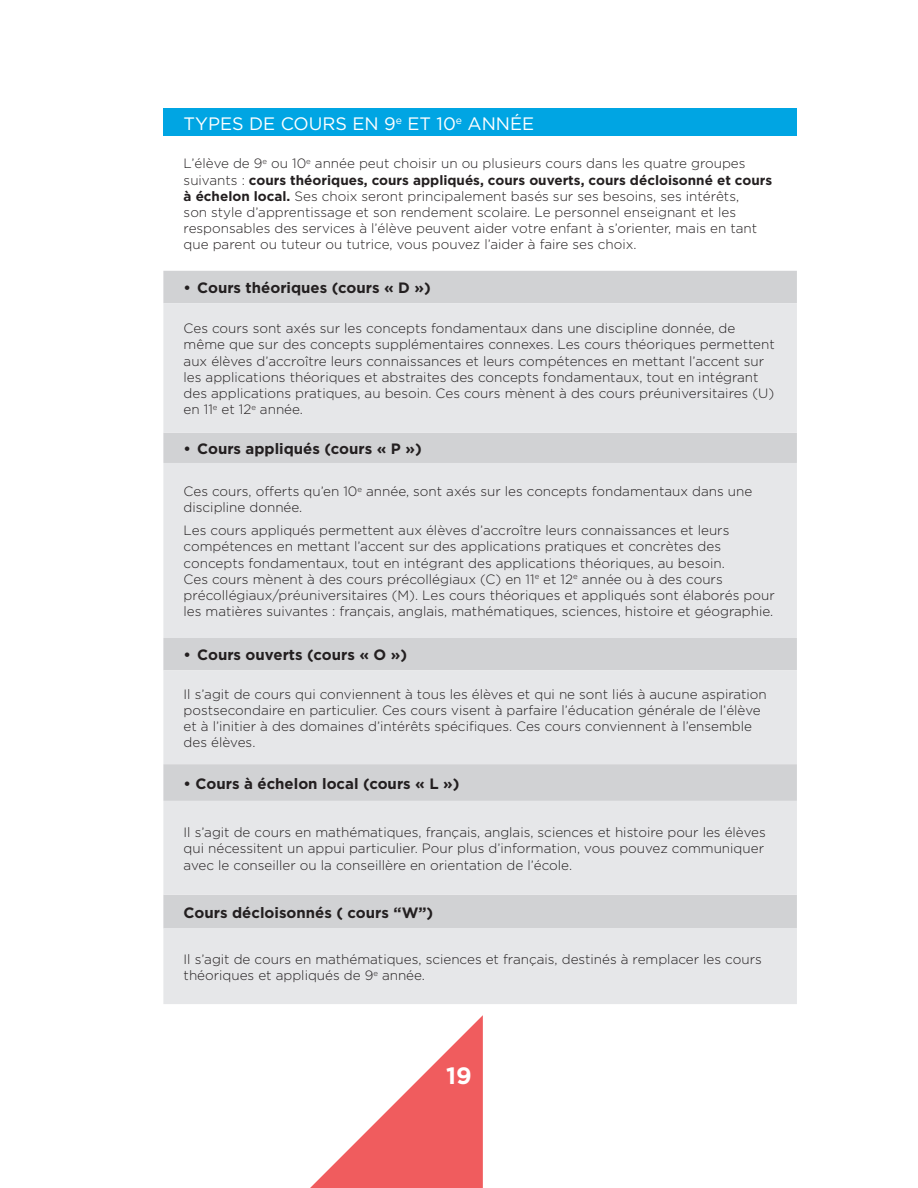
<style>
.page{position:relative;width:918px;height:1188px;background:#fff}
.page>*{position:absolute;margin:0;border:0;box-sizing:border-box;transform-origin:0 0}
.t1{font:700 23.55px "Gotham";color:#fff}
.t2{font:18px "Gotham";color:#fff}
.t3{font:700 15px "Gotham";color:#231f20}
.t4{font:300 13.5px/16.2px "Gotham";color:#231f20}
.s1{font-weight:700}
</style>
<div class="page">
<svg style="left:310px;top:1015px;width:173px;height:173px"></svg>
<svg style="left:163px;top:108px;width:273px;height:1px"></svg>
<div style="left:163px;top:109px;width:634px;height:27px;background:#00a5e3"></div>
<div style="left:163px;top:271px;width:634px;height:32px;background:#d1d2d4"></div>
<svg style="left:163px;top:303px;width:634px;height:701px;background:#e2e3e5"></svg>
<h2 class="t2" style="left:184px;top:114px;width:352px">TYPES DE COURS EN 9<sup>e</sup> ET 10<sup>e</sup> ANNÉE</h2>
<p class="t4" style="left:184px;top:155px;width:590px">L’élève de 9<sup>e</sup> ou 10<sup>e</sup> année peut choisir un ou plusieurs cours dans les quatre groupes suivants : <span class="s1">cours théoriques, cours appliqués, cours ouverts, cours décloisonné et cours à échelon local.</span> Ses choix seront principalement basés sur ses besoins, ses intérêts,<br>son style d’apprentissage et son rendement scolaire. Le personnel enseignant et les responsables des services à l’élève peuvent aider votre enfant à s’orienter, mais en tant que parent ou tuteur ou tutrice, vous pouvez l’aider à faire ses choix.</p>
<p class="t3" style="left:184px;top:278px;width:249px">• Cours théoriques (cours « D »)</p>
<p class="t4" style="left:184px;top:320px;width:593px">Ces cours sont axés sur les concepts fondamentaux dans une discipline donnée, de même que sur des concepts supplémentaires connexes. Les cours théoriques permettent aux élèves d’accroître leurs connaissances et leurs compétences en mettant l’accent sur les applications théoriques et abstraites des concepts fondamentaux, tout en intégrant des applications pratiques, au besoin. Ces cours mènent à des cours préuniversitaires (U) en 11<sup>e</sup> et 12<sup>e</sup> année.</p>
<p class="t3" style="left:184px;top:439px;width:240px">• Cours appliqués (cours « P »)</p>
<p class="t4" style="left:184px;top:483px;width:570px">Ces cours, offerts qu’en 10<sup>e</sup> année, sont axés sur les concepts fondamentaux dans une discipline donnée.</p>
<p class="t4" style="left:184px;top:522px;width:593px">Les cours appliqués permettent aux élèves d’accroître leurs connaissances et leurs compétences en mettant l’accent sur des applications pratiques et concrètes des concepts fondamentaux, tout en intégrant des applications théoriques, au besoin.<br>Ces cours mènent à des cours précollégiaux (C) en 11<sup>e</sup> et 12<sup>e</sup> année ou à des cours précollégiaux/préuniversitaires (M). Les cours théoriques et appliqués sont élaborés pour les matières suivantes : français, anglais, mathématiques, sciences, histoire et géographie.</p>
<p class="t3" style="left:184px;top:645px;width:225px">• Cours ouverts (cours « O »)</p>
<p class="t4" style="left:184px;top:686px;width:585px">Il s’agit de cours qui conviennent à tous les élèves et qui ne sont liés à aucune aspiration postsecondaire en particulier. Ces cours visent à parfaire l’éducation générale de l’élève et à l’initier à des domaines d’intérêts spécifiques. Ces cours conviennent à l’ensemble des élèves.</p>
<p class="t3" style="left:184px;top:773px;width:277px">• Cours à échelon local (cours « L »)</p>
<p class="t4" style="left:184px;top:824px;width:584px">Il s’agit de cours en mathématiques, français, anglais, sciences et histoire pour les élèves qui nécessitent un appui particulier. Pour plus d’information, vous pouvez communiquer avec le conseiller ou la conseillère en orientation de l’école.</p>
<p class="t3" style="left:184px;top:903px;width:251px">Cours décloisonnés ( cours “W”)</p>
<p class="t4" style="left:184px;top:951px;width:580px">Il s’agit de cours en mathématiques, sciences et français, destinés à remplacer les cours théoriques et appliqués de 9<sup>e</sup> année.</p>
<h1 class="t1" style="left:446px;top:1060px;width:27px">19</h1>
</div>
